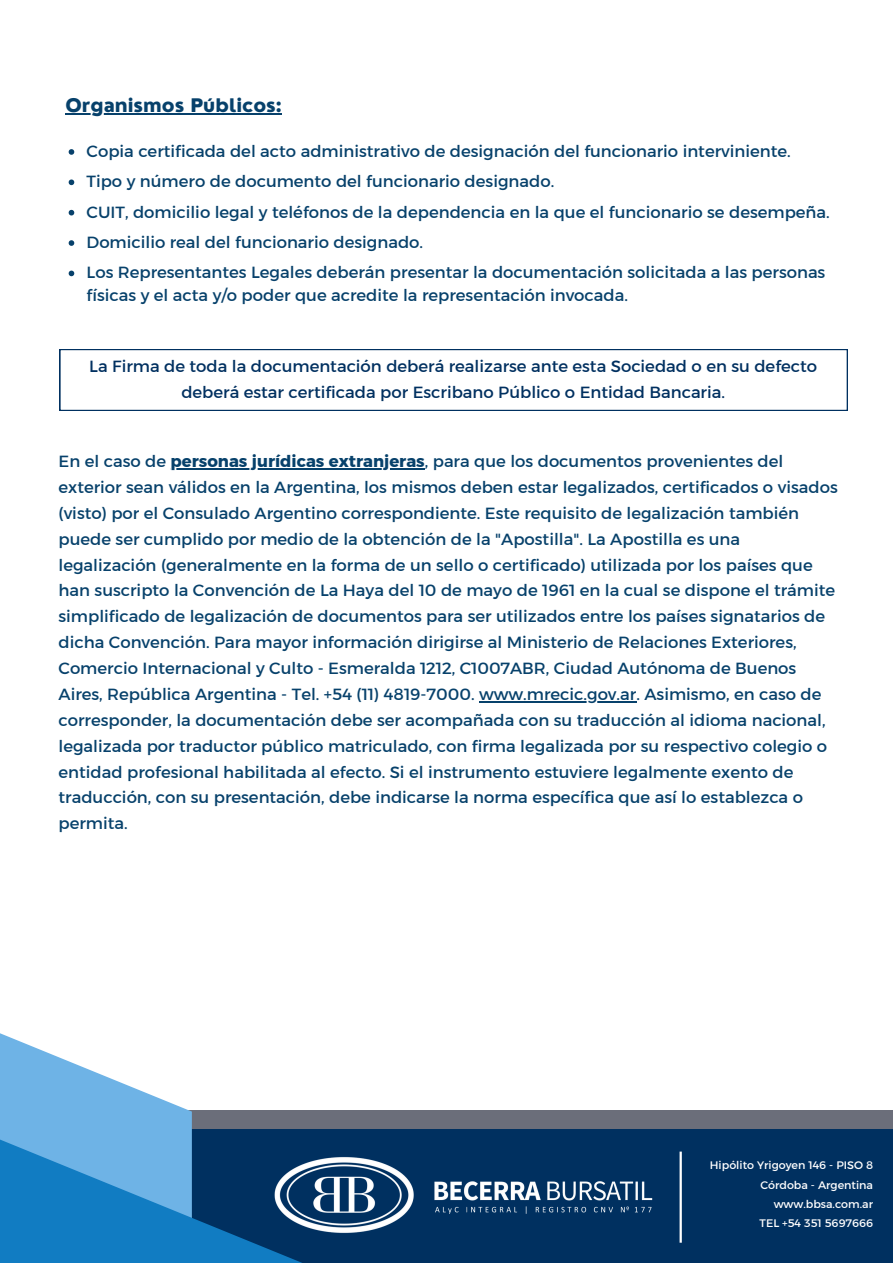
<style>
.page{position:relative;width:893px;height:1264px;background:#fff}
.page>*{position:absolute;margin:0;border:0;box-sizing:border-box;transform-origin:0 0}
.t1{font:800 18.3px "Nourd";color:#07416b}
.t2{font:16.5px/25.8px "Kief Montaser Regular";color:#07416b}
.t3{font:16.5px/25.8px "Kief Montaser Regular";color:#003060;text-align:center}
.t4{font:11.1px "Kief Montaser Regular";color:#fff}
.s1{font-family:"Kief Montaser Bold"}
</style>
<div class="page">
<svg style="left:59px;top:349px;width:788px;height:62px"></svg>
<hr style="left:65px;top:113px;width:217px;height:2px;background:#07416b">
<svg style="left:69px;top:149px;width:5px;height:6px"></svg>
<svg style="left:69px;top:179px;width:5px;height:6px"></svg>
<svg style="left:69px;top:210px;width:5px;height:5px"></svg>
<svg style="left:69px;top:240px;width:5px;height:6px"></svg>
<svg style="left:69px;top:270px;width:5px;height:6px"></svg>
<hr style="left:170px;top:468px;width:255px;height:1px;background:#07416b">
<hr style="left:479px;top:701px;width:157px;height:1px;background:#07416b">
<div style="left:0;top:1110px;width:892px;height:18px;background:#6b6e7a"></div>
<div style="left:0;top:1129px;width:892px;height:133px;background:#003060"></div>
<svg style="left:0;top:1033px;width:181px;height:74px"></svg>
<svg style="left:0;top:1107px;width:463px;height:155px"></svg>
<svg style="left:0;top:1144px;width:147px;height:118px;background:#2587c9"></svg>
<img style="left:268px;top:1151px;width:385px;height:87px">
<hr style="left:679px;top:1151px;width:2px;height:91px;background:#fff">
<p class="t1" style="left:65px;top:94px;width:218px">Organismos Públicos:</p>
<p class="t2" style="left:87px;top:138px;width:705px">Copia certificada del acto administrativo de designación del funcionario interviniente.</p>
<p class="t2" style="left:87px;top:168px;width:469px">Tipo y número de documento del funcionario designado.</p>
<p class="t2" style="left:87px;top:199px;width:744px">CUIT, domicilio legal y teléfonos de la dependencia en la que el funcionario se desempeña.</p>
<p class="t2" style="left:87px;top:229px;width:338px">Domicilio real del funcionario designado.</p>
<p class="t2" style="left:87px;top:261px;width:740px;line-height:22.5px">Los Representantes Legales deberán presentar la documentación solicitada a las personas físicas y el acta y/o poder que acredite la representación invocada.</p>
<p class="t3" style="left:89px;top:353px;width:729px">La Firma de toda la documentación deberá realizarse ante esta Sociedad o en su defecto deberá estar certificada por Escribano Público o Entidad Bancaria.</p>
<p class="t2" style="left:58px;top:448px;width:780px">En el caso de <span class="s1">personas jurídicas extranjeras</span>, para que los documentos provenientes del exterior sean válidos en la Argentina, los mismos deben estar legalizados, certificados o visados (visto) por el Consulado Argentino correspondiente. Este requisito de legalización también puede ser cumplido por medio de la obtención de la "Apostilla". La Apostilla es una legalización (generalmente en la forma de un sello o certificado) utilizada por los países que han suscripto la Convención de La Haya del 10 de mayo de 1961 en la cual se dispone el trámite simplificado de legalización de documentos para ser utilizados entre los países signatarios de dicha Convención. Para mayor información dirigirse al Ministerio de Relaciones Exteriores, Comercio Internacional y Culto - Esmeralda 1212, C1007ABR, Ciudad Autónoma de Buenos Aires, República Argentina - Tel. +54 (11) 4819-7000. www.mrecic.gov.ar. Asimismo, en caso de corresponder, la documentación debe ser acompañada con su traducción al idioma nacional, legalizada por traductor público matriculado, con firma legalizada por su respectivo colegio o entidad profesional habilitada al efecto. Si el instrumento estuviere legalmente exento de traducción, con su presentación, debe indicarse la norma específica que así lo establezca o permita.</p>
<p class="t4" style="left:709px;top:1158px;width:165px">Hipólito Yrigoyen 146 - PISO 8</p>
<p class="t4" style="left:760px;top:1177px;width:114px">Córdoba - Argentina</p>
<p class="t4" style="left:773px;top:1197px;width:101px">www.bbsa.com.ar</p>
<p class="t4" style="left:759px;top:1216px;width:115px">TEL +54 351 5697666</p>
</div>
